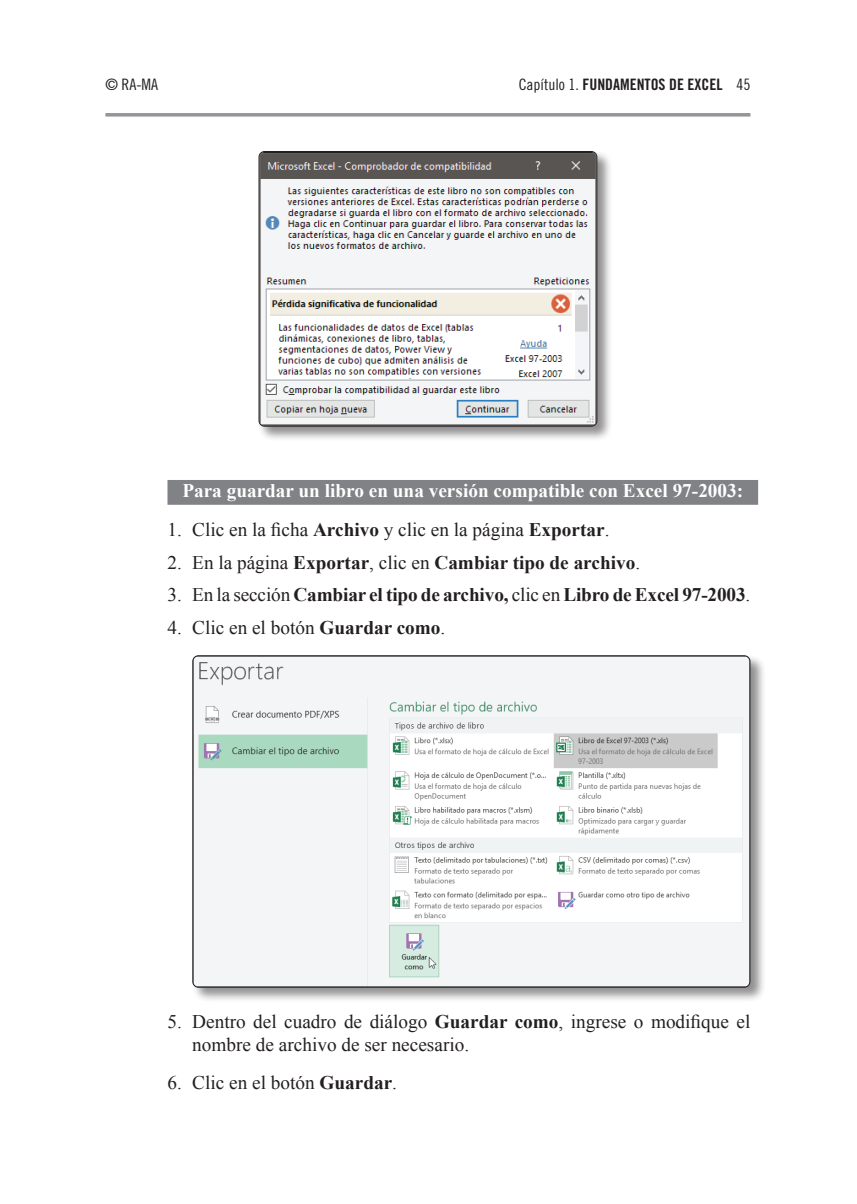
<style>
.page{position:relative;width:857px;height:1204px;background:#fff}
.page>*{position:absolute;margin:0;border:0;box-sizing:border-box;transform-origin:0 0}
.t1{font:19.25px/22.8px "Times New Roman";color:#231f20}
.t2{font:700 19.25px "Times New Roman";letter-spacing:-.005em;color:#231f20}
.t3{font:700 19.25px "Times New Roman";color:#fff}
.t4{font:15.75px "Trade Gothic LT Std Bd Cn 20";color:#231f20}
.t5{font:15.75px "Trade Gothic LT Std Cn 18";color:#231f20}
.s1{font-family:"Trade Gothic LT Std Cn 18"}
.s2{font-weight:700}
.s3{font-weight:400}
</style>
<div class="page">
<svg style="left:105px;top:113px;width:645px;height:4px;background:#a0a1a4"></svg>
<div style="left:167px;top:480px;width:591px;height:25px;background:#808285"></div>
<div style="left:257px;top:150px;width:355px;height:292px;background:#231f20;opacity:.5"></div>
<img style="left:260px;top:152px;width:336px;height:273px">
<div style="left:258px;top:151px;width:339px;height:276px;border:1px solid #231f20;border-radius:5px"></div>
<div style="left:191px;top:654px;width:575px;height:349px;background:#231f20;opacity:.5"></div>
<img style="left:193px;top:656px;width:556px;height:330px">
<p class="t5" style="left:105px;top:75px;width:54px">© RA-MA</p>
<p class="t4" style="left:519px;top:75px;width:233px"><span class="s1">Capítulo 1.</span> FUNDAMENTOS DE EXCEL <span class="s1">45</span></p>
<p class="t3" style="left:182px;top:477px;width:562px">Para guardar un libro en una versión compatible con Excel 97-2003:</p>
<p class="t1" style="left:167px;top:518px;width:443px">1. Clic en la ficha <span class="s2">Archivo</span> y clic en la página <span class="s2">Exportar</span>.</p>
<p class="t2" style="left:167px;top:549px;width:474px"><span class="s3">2. En la página</span> Exportar<span class="s3">, clic en</span> Cambiar tipo de archivo<span class="s3">.</span></p>
<p class="t2" style="left:167px;top:581px;width:584px"><span class="s3">3. En la sección</span> Cambiar el tipo de archivo, <span class="s3">clic en</span> Libro de Excel 97-2003<span class="s3">.</span></p>
<p class="t1" style="left:167px;top:616px;width:279px">4. Clic en el botón <span class="s2">Guardar como</span>.</p>
<p class="t1" style="left:192px;top:1009px;width:560px;text-indent:-25px">5. Dentro del cuadro de diálogo <span class="s2">Guardar como</span>, ingrese o modifique el nombre de archivo de ser necesario.</p>
<p class="t1" style="left:167px;top:1070px;width:231px">6. Clic en el botón <span class="s2">Guardar</span>.</p>
</div>
